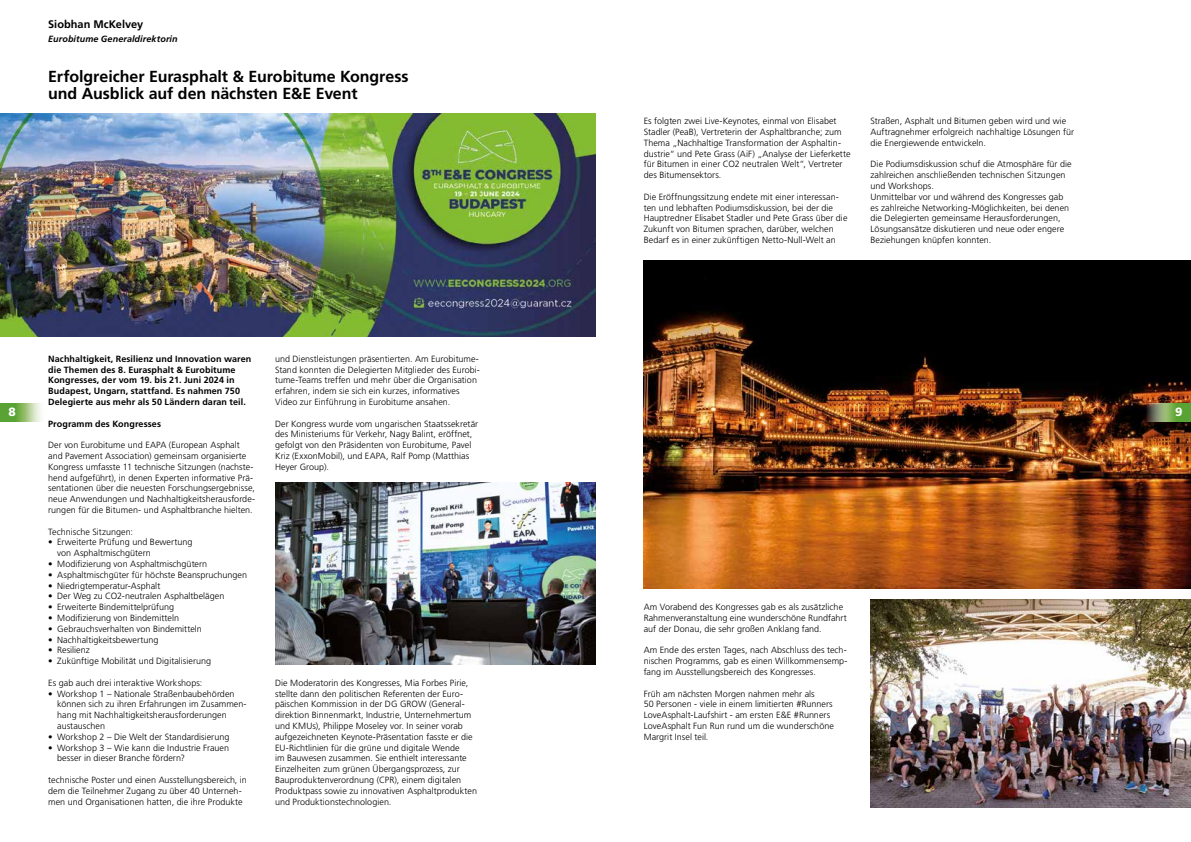
<style>
.page{position:relative;width:1191px;height:842px;background:#fff}
.page>*{position:absolute;margin:0;border:0;box-sizing:border-box;transform-origin:0 0}
.t1{font:700 16px/17px "Frutiger LT Std";letter-spacing:-.005em;color:#000}
.t2{font:900 12px "Frutiger LT Std";color:#fff}
.t3{font:700 11px "Frutiger LT Std";color:#000}
.t4{font:300 9px/10.8px "Frutiger LT Std";color:#000}
.t5{font:700 9px/10.8px "Frutiger LT Std";letter-spacing:.01em;color:#000}
.t6{font:italic 700 9px "Frutiger LT Std";letter-spacing:.01em;color:#000}
</style>
<div class="page">
<img style="left:643px;top:261px;width:548px;height:327px">
<img style="left:870px;top:600px;width:321px;height:208px">
<svg style="left:0;top:404px;width:41px;height:17px"></svg>
<svg style="left:1145px;top:404px;width:46px;height:17px"></svg>
<img style="left:0;top:113px;width:595px;height:224px">
<img style="left:275px;top:482px;width:320px;height:183px">
<p class="t3" style="left:48px;top:18px;width:96px">Siobhan McKelvey</p>
<p class="t6" style="left:48px;top:34px;width:131px">Eurobitume Generaldirektorin</p>
<h1 class="t1" style="left:48px;top:68px;width:362px">Erfolgreicher Eurasphalt &amp; Eurobitume Kongress und Ausblick auf den nächsten E&amp;E Event</h1>
<p class="t4" style="left:643px;top:116px;width:208px">Es folgten zwei Live-Keynotes, einmal von Elisabet Stadler (PeaB), Vertreterin der Asphaltbranche; zum Thema „Nachhaltige Transformation der Asphaltin&shy;dustrie“ und Pete Grass (AiF) „Analyse der Lieferkette für Bitumen in einer CO2 neutralen Welt“, Vertreter des Bitumensektors.</p>
<p class="t4" style="left:643px;top:191px;width:205px">Die Eröffnungssitzung endete mit einer interessan&shy;ten und lebhaften Podiumsdiskussion, bei der die Hauptredner Elisabet Stadler und Pete Grass über die Zukunft von Bitumen sprachen, darüber, welchen Bedarf es in einer zukünftigen Netto-Null-Welt an</p>
<p class="t4" style="left:870px;top:116px;width:205px">Straßen, Asphalt und Bitumen geben wird und wie<br>Auftragnehmer erfolgreich nachhaltige Lösungen für die Energiewende entwickeln.</p>
<p class="t4" style="left:870px;top:159px;width:203px">Die Podiumsdiskussion schuf die Atmosphäre für die zahlreichen anschließenden technischen Sitzungen und Workshops.<br>Unmittelbar vor und während des Kongresses gab es zahlreiche Networking-Möglichkeiten, bei denen die Delegierten gemeinsame Herausforderungen, Lösungsansätze diskutieren und neue oder engere Beziehungen knüpfen konnten.</p>
<p class="t4" style="left:275px;top:353px;width:206px">und Dienstleistungen präsentierten. Am Eurobitume-Stand konnten die Delegierten Mitglieder des Eurobi&shy;tume-Teams treffen und mehr über die Organisation erfahren, indem sie sich ein kurzes, informatives Video zur Einführung in Eurobitume ansahen.</p>
<p class="t4" style="left:275px;top:418px;width:205px">Der Kongress wurde vom ungarischen Staatssekretär des Ministeriums für Verkehr, Nagy Balint, eröffnet, gefolgt von den Präsidenten von Eurobitume, Pavel Kriz (ExxonMobil), und EAPA, Ralf Pomp (Matthias Heyer Group).</p>
<p class="t5" style="left:48px;top:353px;width:205px">Nachhaltigkeit, Resilienz und Innovation waren die Themen des 8. Eurasphalt &amp; Eurobitume Kongresses, der vom 19. bis 21. Juni 2024 in Budapest, Ungarn, stattfand. Es nahmen 750<br>Delegierte aus mehr als 50 Ländern daran teil.</p>
<p class="t5" style="left:48px;top:418px;width:114px">Programm des Kongresses</p>
<p class="t4" style="left:48px;top:440px;width:208px">Der von Eurobitume und EAPA (European Asphalt and Pavement Association) gemeinsam organisierte Kongress umfasste 11 technische Sitzungen (nachste&shy;hend aufgeführt), in denen Experten informative Prä&shy;sentationen über die neuesten Forschungsergebnisse, neue Anwendungen und Nachhaltigkeitsherausforde&shy;rungen für die Bitumen- und Asphaltbranche hielten.</p>
<p class="t4" style="left:48px;top:526px;width:86px">Technische Sitzungen:</p>
<p class="t4" style="left:57px;top:537px;width:137px;text-indent:-9px">• Erweiterte Prüfung und Bewertung von Asphaltmischgütern</p>
<p class="t4" style="left:48px;top:559px;width:160px">• Modifizierung von Asphaltmischgütern</p>
<p class="t4" style="left:48px;top:569px;width:200px">• Asphaltmischgüter für höchste Beanspruchungen</p>
<p class="t4" style="left:48px;top:580px;width:114px">• Niedrigtemperatur-Asphalt</p>
<p class="t4" style="left:48px;top:591px;width:178px">• Der Weg zu CO2-neutralen Asphaltbelägen</p>
<p class="t4" style="left:48px;top:602px;width:127px">• Erweiterte Bindemittelprüfung</p>
<p class="t4" style="left:48px;top:613px;width:132px">• Modifizierung von Bindemitteln</p>
<p class="t4" style="left:48px;top:623px;width:155px">• Gebrauchsverhalten von Bindemitteln</p>
<p class="t4" style="left:48px;top:634px;width:112px">• Nachhaltigkeitsbewertung</p>
<p class="t4" style="left:48px;top:645px;width:43px">• Resilienz</p>
<p class="t4" style="left:48px;top:656px;width:164px">• Zukünftige Mobilität und Digitalisierung</p>
<p class="t4" style="left:48px;top:677px;width:156px">Es gab auch drei interaktive Workshops:</p>
<p class="t4" style="left:57px;top:688px;width:191px;text-indent:-9px">• Workshop 1 – Nationale Straßenbaubehörden können sich zu ihren Erfahrungen im Zusammen&shy;hang mit Nachhaltigkeitsherausforderungen austauschen</p>
<p class="t4" style="left:48px;top:731px;width:183px">• Workshop 2 – Die Welt der Standardisierung</p>
<p class="t4" style="left:57px;top:742px;width:173px;text-indent:-9px">• Workshop 3 – Wie kann die Industrie Frauen besser in dieser Branche fördern?</p>
<p class="t4" style="left:48px;top:775px;width:200px">technische Poster und einen Ausstellungsbereich, in dem die Teilnehmer Zugang zu über 40 Unterneh&shy;men und Organisationen hatten, die ihre Produkte</p>
<h2 class="t2" style="left:9px;top:405px;width:9px">8</h2>
<h2 class="t2" style="left:1175px;top:405px;width:9px">9</h2>
<p class="t4" style="left:643px;top:602px;width:205px">Am Vorabend des Kongresses gab es als zusätzliche<br>Rahmenveranstaltung eine wunderschöne Rundfahrt auf der Donau, die sehr großen Anklang fand.</p>
<p class="t4" style="left:643px;top:645px;width:205px;text-align:justify">Am Ende des ersten Tages, nach Abschluss des tech&shy;nischen Programms, gab es einen Willkommensemp&shy;fang im Ausstellungsbereich des Kongresses.</p>
<p class="t4" style="left:643px;top:688px;width:192px">Früh am nächsten Morgen nahmen mehr als<br>50 Personen - viele in einem limitierten #Runners LoveAsphalt-Laufshirt - am ersten E&amp;E #Runners LoveAsphalt Fun Run rund um die wunderschöne Margrit Insel teil.</p>
<p class="t4" style="left:275px;top:677px;width:203px">Die Moderatorin des Kongresses, Mia Forbes Pirie, stellte dann den politischen Referenten der Euro&shy;päischen Kommission in der DG GROW (General&shy;direktion Binnenmarkt, Industrie, Unternehmertum und KMUs), Philippe Moseley vor. In seiner vorab aufgezeichneten Keynote-Präsentation fasste er die EU-Richtlinien für die grüne und digitale Wende<br>im Bauwesen zusammen. Sie enthielt interessante Einzelheiten zum grünen Übergangsprozess, zur Bauproduktenverordnung (CPR), einem digitalen Produktpass sowie zu innovativen Asphaltprodukten und Produktionstechnologien.</p>
</div>
